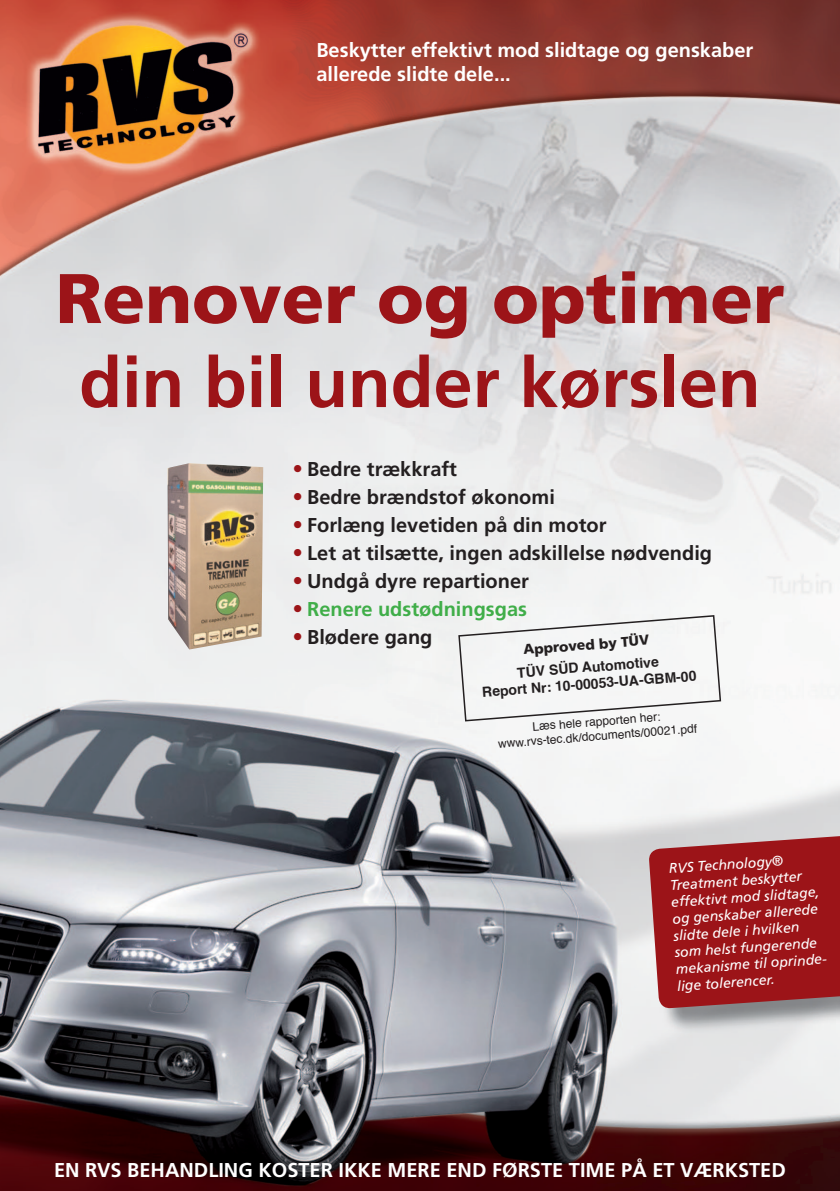
<style>
.page{position:relative;width:840px;height:1191px;background:#fff}
.page>*{position:absolute;margin:0;border:0;box-sizing:border-box;transform-origin:0 0}
.t1{font:700 70px "Frutiger";color:#9c1418}
.t2{font:900 70px "Frutiger";color:#9c1418}
.t3{font:700 20px "Frutiger";color:#231f20}
.t4{font:700 20px/24px "Frutiger";color:#fff}
.t5{font:700 20px "Frutiger";color:#40ae49}
.t6{font:italic 14px/16.8px "Frutiger";color:#fff}
.t7{font:700 14px/17px "Helvetica";color:#231f20;text-align:center}
.t8{font:900 14px "Frutiger";color:#231f20}
.t9{font:12px/14.4px "Helvetica";color:#231f20;text-align:center}
</style>
<div class="page">
<img style="left:0;top:0;width:839px;height:1191px">
<img style="left:167px;top:463px;width:96px;height:186px">
<img style="left:651px;top:1009px;width:188px;height:23px">
<svg style="left:648px;top:831px;width:191px;height:178px;background:#a12b2e"></svg>
<div style="left:457px;top:614px;width:264px;height:108px;background:#f5f6f6"></div>
<h2 class="t4" style="left:316px;top:38px;width:438px">Beskytter effektivt mod slidtage og genskaber allerede slidte dele...</h2>
<h1 class="t2" style="left:56px;top:256px;width:729px">Renover og optimer</h1>
<h1 class="t1" style="left:79px;top:341px;width:682px">din bil under kørslen</h1>
<h2 class="t3" style="left:293px;top:457px;width:165px"><sup>●</sup> Bedre trækkraft</h2>
<h2 class="t3" style="left:293px;top:485px;width:262px"><sup>●</sup> Bedre brændstof økonomi</h2>
<h2 class="t3" style="left:293px;top:513px;width:314px"><sup>●</sup> Forlæng levetiden på din motor</h2>
<h2 class="t3" style="left:293px;top:541px;width:420px"><sup>●</sup> Let at tilsætte, ingen adskillelse nødvendig</h2>
<h2 class="t3" style="left:293px;top:569px;width:237px"><sup>●</sup> Undgå dyre repartioner</h2>
<h2 class="t5" style="left:293px;top:597px;width:235px"><sup>●</sup> Renere udstødningsgas</h2>
<h2 class="t3" style="left:293px;top:625px;width:140px"><sup>●</sup> Blødere gang</h2>
<p class="t8" style="left:522px;top:640px;width:127px;rotate:-4deg">Approved by TÜV</p>
<p class="t7" style="left:480px;top:666px;width:216px;rotate:-4deg">TÜV SÜD Automotive<br>Report Nr: 10-00053-UA-GBM-00</p>
<p class="t9" style="left:496px;top:721px;width:201px;rotate:-4deg">Læs hele rapporten her: www.rvs-tec.dk/documents/00021.pdf</p>
<p class="t6" style="left:668px;top:860px;width:155px;rotate:-4deg">RVS Technology®<br>Treatment beskytter effektivt mod slidtage, og genskaber allerede slidte dele i hvilken som helst fungerende mekanisme til oprinde&shy;lige tolerencer.</p>
<h2 class="t4" style="left:54px;top:1157px;width:732px">EN RVS BEHANDLING KOSTER IKKE MERE END FØRSTE TIME PÅ ET VÆRKSTED</h2>
</div>
